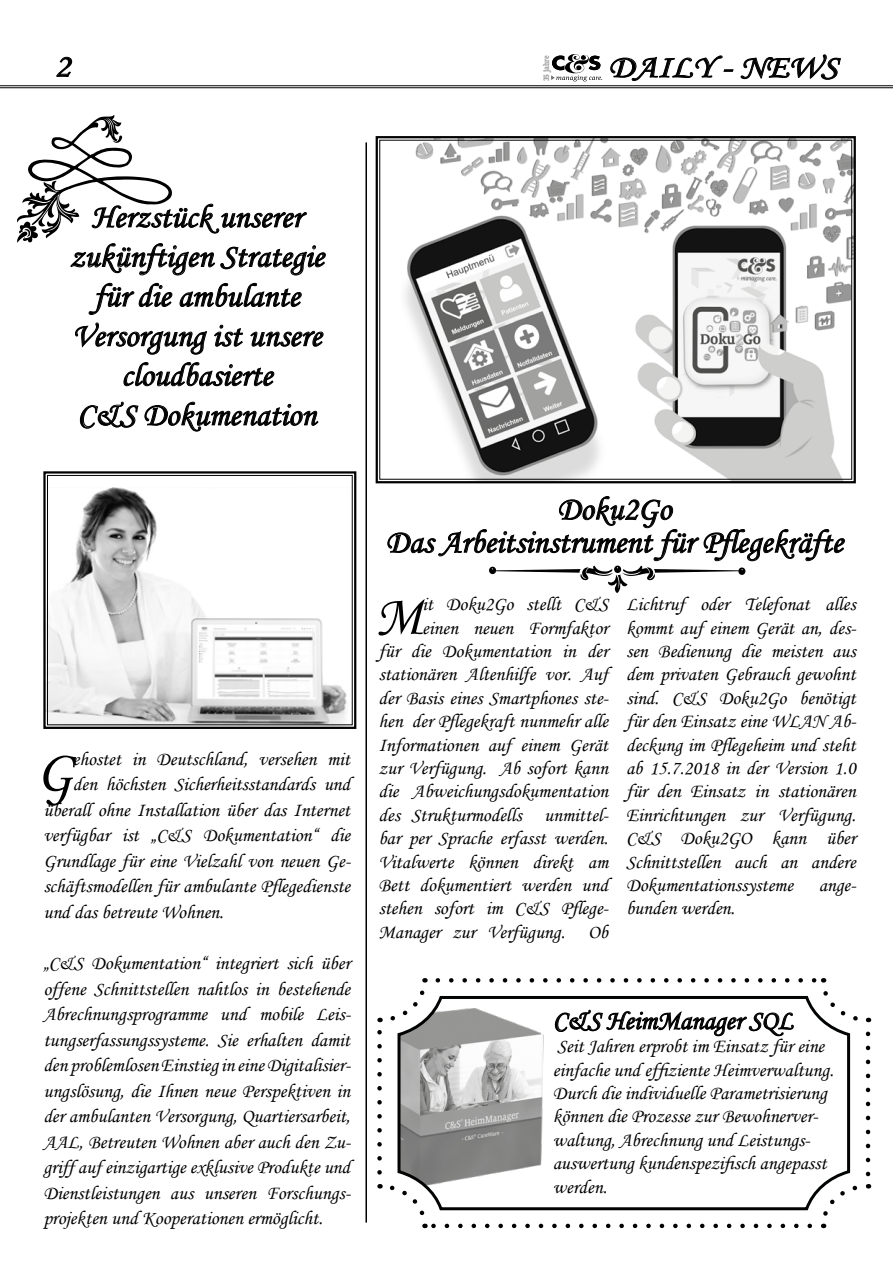
<style>
.page{position:relative;width:893px;height:1263px;background:#fff}
.page>*{position:absolute;margin:0;border:0;box-sizing:border-box;transform-origin:0 0}
.t1{font:59.7px "Monotype Corsiva";color:#000}
.t2{font:56.4px "Monotype Corsiva";color:#000}
.t3{font:33px/39.6px "Monotype Corsiva";color:#000;text-align:center}
.t4{font:32.1px "Monotype Corsiva";color:#000;scale:1.15 1}
.t5{font:27px "Monotype Corsiva";color:#000}
.t6{font:19.5px/23.4px "Monotype Corsiva";color:#000;text-align:justify}
.t7{font:700 8.85px "Oranda BT";color:#9a999a;scale:.87 1}
</style>
<div class="page">
<svg style="left:88px;top:282px;width:85px;height:33px"></svg>
<svg style="left:179px;top:282px;width:123px;height:26px"></svg>
<svg style="left:75px;top:322px;width:168px;height:33px"></svg>
<svg style="left:250px;top:330px;width:74px;height:17px"></svg>
<svg style="left:123px;top:362px;width:152px;height:25px"></svg>
<svg style="left:80px;top:401px;width:239px;height:31px"></svg>
<svg style="left:551px;top:54px;width:51px;height:27px"></svg>
<svg style="left:610px;top:55px;width:124px;height:26px"></svg>
<svg style="left:740px;top:54px;width:101px;height:26px"></svg>
<hr style="left:0;top:85px;width:893px;height:1px;background:#000">
<hr style="left:0;top:87px;width:893px;height:1px;background:#000">
<hr style="left:365px;top:142px;width:2px;height:1080px;background:#000">
<svg style="left:56px;top:57px;width:16px;height:20px"></svg>
<svg style="left:43px;top:471px;width:314px;height:258px"></svg>
<div style="left:47px;top:475px;width:306px;height:250px;border:1px solid #000"></div>
<svg style="left:375px;top:136px;width:481px;height:348px"></svg>
<svg style="left:387px;top:496px;width:458px;height:97px"></svg>
<svg style="left:17px;top:115px;width:309px;height:161px"></svg>
<svg style="left:377px;top:978px;width:493px;height:250px"></svg>
<h3 class="t4" style="left:54px;top:47px;width:16px">2</h3>
<h3 class="t4" style="left:608px;top:48px;width:201px">DAILY - NEWS</h3>
<p class="t7" style="left:541px;top:81px;width:31px;rotate:-90deg">35 Jahre</p>
<h3 class="t3" style="left:70px;top:197px;width:256px">Herzstück unserer zukünftigen Strategie für die ambulante<br>Versorgung ist unsere cloudbasierte<br>C&amp;S Dokumenation</h3>
<h1 class="t1" style="left:36px;top:736px;width:38px">G</h1>
<p class="t6" style="left:73px;top:747px;width:279px">ehostet in Deutschland, versehen mit</p>
<p class="t6" style="left:73px;top:773px;width:279px">den höchsten Sicherheitsstandards und</p>
<p class="t6" style="left:43px;top:798px;width:308px">überall ohne Installation über das Internet</p>
<p class="t6" style="left:43px;top:824px;width:308px">verfügbar ist „C&amp;S Dokumentation“ die</p>
<p class="t6" style="left:43px;top:849px;width:309px">Grundlage für eine Vielzahl von neuen Ge-</p>
<p class="t6" style="left:43px;top:875px;width:308px">schäftsmodellen für ambulante Pflegedienste</p>
<p class="t6" style="left:43px;top:900px;width:182px">und das betreute Wohnen.</p>
<p class="t6" style="left:43px;top:950px;width:309px;line-height:25.5px">„C&amp;S Dokumentation“ integriert sich über offene Schnittstellen nahtlos in bestehende Abrechnungsprogramme und mobile Leis&shy;tungserfassungssysteme. Sie erhalten damit den problemlosen Einstieg in eine Digitalisier&shy;ungslösung, die Ihnen neue Perspektiven in der ambulanten Versorgung, Quartiersarbeit, AAL, Betreuten Wohnen aber auch den Zu&shy;griff auf einzigartige exklusive Produkte und Dienstleistungen aus unseren Forschungs&shy;projekten und Kooperationen ermöglicht.</p>
<h3 class="t3" style="left:386px;top:493px;width:459px;line-height:33px">Doku2Go<br>Das Arbeitsinstrument für Pflegekräfte</h3>
<p class="t6" style="left:378px;top:593px;width:232px;text-align:right">it Doku2Go stellt C&amp;S<br>einen neuen Formfaktor<br>für die Dokumentation in der stationären Altenhilfe vor. Auf der Basis eines Smartphones ste&shy;hen der Pflegekraft nunmehr alle<br>Informationen auf einem Gerät zur Verfügung. Ab sofort kann die Abweichungsdokumentation des Strukturmodells unmittel&shy;bar per Sprache erfasst werden.<br>Vitalwerte können direkt am<br>Bett dokumentiert werden und stehen sofort im C&amp;S Pflege-<br>Manager zur Verfügung. Ob</p>
<p class="t6" style="left:626px;top:593px;width:232px">Lichtruf oder Telefonat alles kommt auf einem Gerät an, des&shy;sen Bedienung die meisten aus dem privaten Gebrauch gewohnt sind. C&amp;S Doku2Go benötigt für den Einsatz eine WLAN Ab&shy;deckung im Pflegeheim und steht ab 15.7.2018 in der Version 1.0 für den Einsatz in stationären Einrichtungen zur Verfügung.<br>C&amp;S Doku2GO kann über Schnittstellen auch an andere Dokumentationssysteme</p>
<h2 class="t2" style="left:375px;top:582px;width:49px">M</h2>
<p class="t6" style="left:819px;top:873px;width:39px">ange-</p>
<p class="t6" style="left:626px;top:897px;width:110px">bunden werden.</p>
<h3 class="t5" style="left:553px;top:1004px;width:242px">C&amp;S HeimManager SQL</h3>
<p class="t6" style="left:553px;top:1034px;width:282px;text-align:left">Seit Jahren erprobt im Einsatz für eine einfache und effiziente Heimverwaltung.<br>Durch die individuelle Parametrisierung können die Prozesse zur Bewohnerver&shy;waltung, Abrechnung und Leistungs&shy;auswertung kundenspezifisch angepasst werden.</p>
</div>
